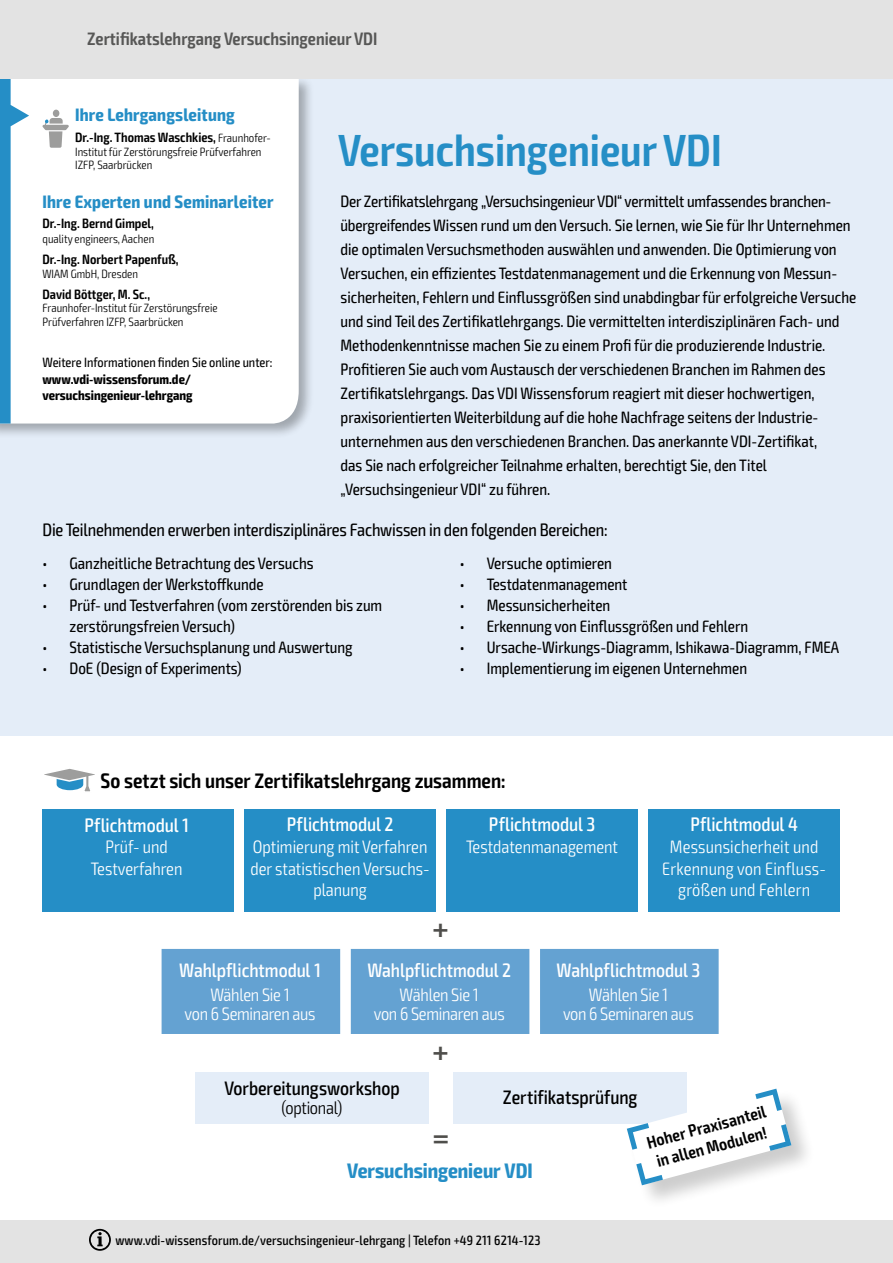
<style>
.page{position:relative;width:893px;height:1263px;background:#fff}
.page>*{position:absolute;margin:0;border:0;box-sizing:border-box;transform-origin:0 0}
.t1{font:600 condensed 45px "Exo 2";color:#258ec6}
.t2{font:500 27px "Vialog LT Std";color:#4f4e4b}
.t3{font:600 condensed 21px "Exo 2";letter-spacing:-.005em;color:#000}
.t4{font:700 condensed 21px "Exo 2";color:#258ec6}
.t5{font:500 condensed 19.5px "Exo 2";color:#fff}
.t6{font:500 condensed 19.5px "Exo 2";letter-spacing:-.005em;color:#000}
.t7{font:300 condensed 18px/21.6px "Exo 2";color:#fff;text-align:center}
.t8{font:condensed 18px "Exo 2";letter-spacing:-.01em;color:#000}
.t9{font:700 condensed 18px "Exo 2";letter-spacing:.01em;color:#258ec6}
.t10{font:600 condensed 18px "Exo 2";color:#575756}
.t11{font:300 condensed 18px "Exo 2";letter-spacing:-.015em;color:#000}
.t12{font:600 condensed 17.1px/20.9px "Exo 2";color:#000}
.t13{font:condensed 16.5px/24px "Exo 2";color:#000}
.t14{font:600 condensed 13.5px "Exo 2";color:#000}
.t15{font:500 condensed 13.5px "Exo 2";letter-spacing:.01em;color:#000}
.t16{font:700 condensed 13.5px/16.5px "Exo 2";color:#000}
.t17{font:condensed 13.5px "Exo 2";color:#000}
.t18{font:300 condensed 12px/13.5px "Exo 2";color:#000}
.s1{font-weight:300;font-size:12px}
</style>
<div class="page">
<div style="left:0;top:79px;width:893px;height:657px;background:#e4edf8"></div>
<div style="left:0;top:76px;width:314px;height:363px;background:#000;opacity:.3"></div>
<div style="left:29px;top:79px;width:270px;height:344px;background:#fff"></div>
<svg style="left:0;top:79px;width:29px;height:344px;background:#aad3e8"></svg>
<div style="left:0;top:0;width:893px;height:79px;background:#e3e3e3"></div>
<div style="left:53px;top:110px;width:6px;height:7px;background:#9d9d9c;border-radius:50%"></div>
<svg style="left:42px;top:118px;width:27px;height:30px"></svg>
<div style="left:0;top:1220px;width:893px;height:43px;background:#e3e3e3"></div>
<svg style="left:89px;top:1229px;width:22px;height:22px"></svg>
<div style="left:43px;top:809px;width:191px;height:102px;background:#258ec6"></div>
<div style="left:244px;top:809px;width:192px;height:102px;background:#258ec6"></div>
<div style="left:446px;top:809px;width:192px;height:102px;background:#258ec6"></div>
<div style="left:648px;top:809px;width:192px;height:102px;background:#258ec6"></div>
<div style="left:162px;top:949px;width:557px;height:85px;background:#64a2d2"></div>
<div style="left:195px;top:1072px;width:234px;height:51px;background:#e4edf8"></div>
<div style="left:453px;top:1072px;width:234px;height:51px;background:#e4edf8"></div>
<div style="left:627px;top:1089px;width:189px;height:120px;background:#000;opacity:.2"></div>
<svg style="left:627px;top:1089px;width:164px;height:96px"></svg>
<svg style="left:44px;top:768px;width:51px;height:24px"></svg>
<p class="t10" style="left:87px;top:28px;width:292px">Zertifikatslehrgang Versuchsingenieur VDI</p>
<p class="t9" style="left:75px;top:104px;width:161px">Ihre Lehrgangsleitung</p>
<p class="t14" style="left:75px;top:129px;width:197px">Dr.-Ing. Thomas Waschkies, <span class="s1">Fraunhofer-</span></p>
<p class="t18" style="left:75px;top:145px;width:188px">Institut für Zerstörungsfreie Prüfverfahren<br>IZFP, Saarbrücken</p>
<p class="t9" style="left:43px;top:191px;width:233px">Ihre Experten und Seminarleiter</p>
<p class="t14" style="left:43px;top:216px;width:113px">Dr.-Ing. Bernd Gimpel,</p>
<p class="t18" style="left:43px;top:233px;width:113px">quality engineers, Aachen</p>
<p class="t14" style="left:43px;top:251px;width:137px">Dr.-Ing. Norbert Papenfuß,</p>
<p class="t18" style="left:43px;top:267px;width:97px">WIAM GmbH, Dresden</p>
<p class="t14" style="left:43px;top:286px;width:109px">David Böttger, M. Sc.,</p>
<p class="t18" style="left:43px;top:301px;width:177px">Fraunhofer-Institut für Zerstörungsfreie<br>Prüfverfahren IZFP, Saarbrücken</p>
<p class="t17" style="left:43px;top:354px;width:232px">Weitere Informationen finden Sie online unter:</p>
<p class="t16" style="left:43px;top:371px;width:152px">www.vdi-wissensforum.de/ versuchsingenieur-lehrgang</p>
<h1 class="t1" style="left:338px;top:123px;width:385px">Versuchsingenieur VDI</h1>
<p class="t13" style="left:341px;top:190px;width:517px">Der Zertifikatslehrgang „Versuchsingenieur VDI“ vermittelt umfassendes branchen&shy;übergreifendesWissen rund um den Versuch. Sie lernen, wie Sie für Ihr Unternehmen die optimalen Versuchsmethoden auswählen und anwenden. Die Optimierung von Versuchen, ein effizientes Testdatenmanagement und die Erkennung von Messun&shy;sicherheiten, Fehlern und Einflussgrößen sind unabdingbar für erfolgreiche Versuche und sind Teil des Zertifikatlehrgangs. Die vermittelten interdisziplinären Fach- und Methodenkenntnisse machen Sie zu einem Profi für die produzierende Industrie.<br>Profitieren Sie auch vom Austausch der verschiedenen Branchen im Rahmen des Zertifikatslehrgangs. Das VDI Wissensforum reagiert mit dieser hochwertigen, praxisorientierten Weiterbildung auf die hohe Nachfrage seitens der Industrie&shy;unternehmen aus den verschiedenen Branchen. Das anerkannte VDI-Zertifikat,<br>das Sie nach erfolgreicher Teilnahme erhalten, berechtigt Sie, den Titel „Versuchsingenieur VDI“ zu führen.</p>
<p class="t8" style="left:43px;top:519px;width:567px">Die Teilnehmenden erwerben interdisziplinäres Fachwissen in den folgenden Bereichen:</p>
<p class="t13" style="left:43px;top:551px;width:273px">• Ganzheitliche Betrachtung des Versuchs</p>
<p class="t13" style="left:43px;top:572px;width:223px">• Grundlagen der Werkstoffkunde</p>
<p class="t13" style="left:70px;top:595px;width:314px;line-height:21px;text-indent:-27px">• Prüf- und Testverfahren (vom zerstörenden bis zum zerstörungsfreien Versuch)</p>
<p class="t13" style="left:43px;top:635px;width:312px">• Statistische Versuchsplanung und Auswertung</p>
<p class="t13" style="left:43px;top:656px;width:201px">• DoE (Design of Experiments)</p>
<p class="t13" style="left:460px;top:551px;width:154px">• Versuche optimieren</p>
<p class="t13" style="left:460px;top:572px;width:169px">• Testdatenmanagement</p>
<p class="t13" style="left:460px;top:593px;width:152px">• Messunsicherheiten</p>
<p class="t13" style="left:460px;top:614px;width:290px">• Erkennung von Einflussgrößen und Fehlern</p>
<p class="t13" style="left:460px;top:635px;width:381px">• Ursache-Wirkungs-Diagramm, Ishikawa-Diagramm, FMEA</p>
<p class="t13" style="left:460px;top:656px;width:289px">• Implementierung im eigenen Unternehmen</p>
<p class="t3" style="left:101px;top:768px;width:407px">So setzt sich unser Zertifikatslehrgang zusammen:</p>
<p class="t5" style="left:85px;top:813px;width:106px">Pflichtmodul 1</p>
<p class="t7" style="left:91px;top:836px;width:93px">Prüf- und<br>Testverfahren</p>
<p class="t5" style="left:287px;top:812px;width:108px">Pflichtmodul 2</p>
<p class="t7" style="left:251px;top:836px;width:181px">Optimierung mit Verfahren der statistischen Versuchs&shy;planung</p>
<h2 class="t2" style="left:432px;top:913px;width:18px">+</h2>
<p class="t5" style="left:489px;top:812px;width:108px">Pflichtmodul 3</p>
<p class="t7" style="left:466px;top:836px;width:153px">Testdatenmanagement</p>
<p class="t5" style="left:690px;top:812px;width:109px">Pflichtmodul 4</p>
<p class="t7" style="left:662px;top:836px;width:165px">Messunsicherheit und<br>Erkennung von Einfluss&shy;größen und Fehlern</p>
<p class="t5" style="left:179px;top:958px;width:143px">Wahlpflichtmodul 1</p>
<p class="t7" style="left:185px;top:985px;width:132px;line-height:19.5px">Wählen Sie 1<br>von 6 Seminaren aus</p>
<p class="t5" style="left:367px;top:958px;width:145px">Wahlpflichtmodul 2</p>
<p class="t7" style="left:374px;top:985px;width:132px;line-height:19.5px">Wählen Sie 1<br>von 6 Seminaren aus</p>
<h2 class="t2" style="left:432px;top:1036px;width:18px">+</h2>
<p class="t5" style="left:557px;top:958px;width:145px">Wahlpflichtmodul 3</p>
<p class="t7" style="left:563px;top:985px;width:132px;line-height:19.5px">Wählen Sie 1<br>von 6 Seminaren aus</p>
<p class="t6" style="left:224px;top:1076px;width:177px">Vorbereitungsworkshop</p>
<p class="t11" style="left:282px;top:1097px;width:62px">(optional)</p>
<h2 class="t2" style="left:433px;top:1122px;width:18px">=</h2>
<p class="t6" style="left:503px;top:1086px;width:136px">Zertifikatsprüfung</p>
<p class="t4" style="left:347px;top:1158px;width:187px">Versuchsingenieur VDI</p>
<p class="t12" style="left:644px;top:1133px;width:124px;rotate:-15deg">Hoher Praxisanteil in allen Modulen!</p>
<p class="t15" style="left:115px;top:1232px;width:426px">www.vdi-wissensforum.de/versuchsingenieur-lehrgang | Telefon +49 211 6214-123</p>
</div>
